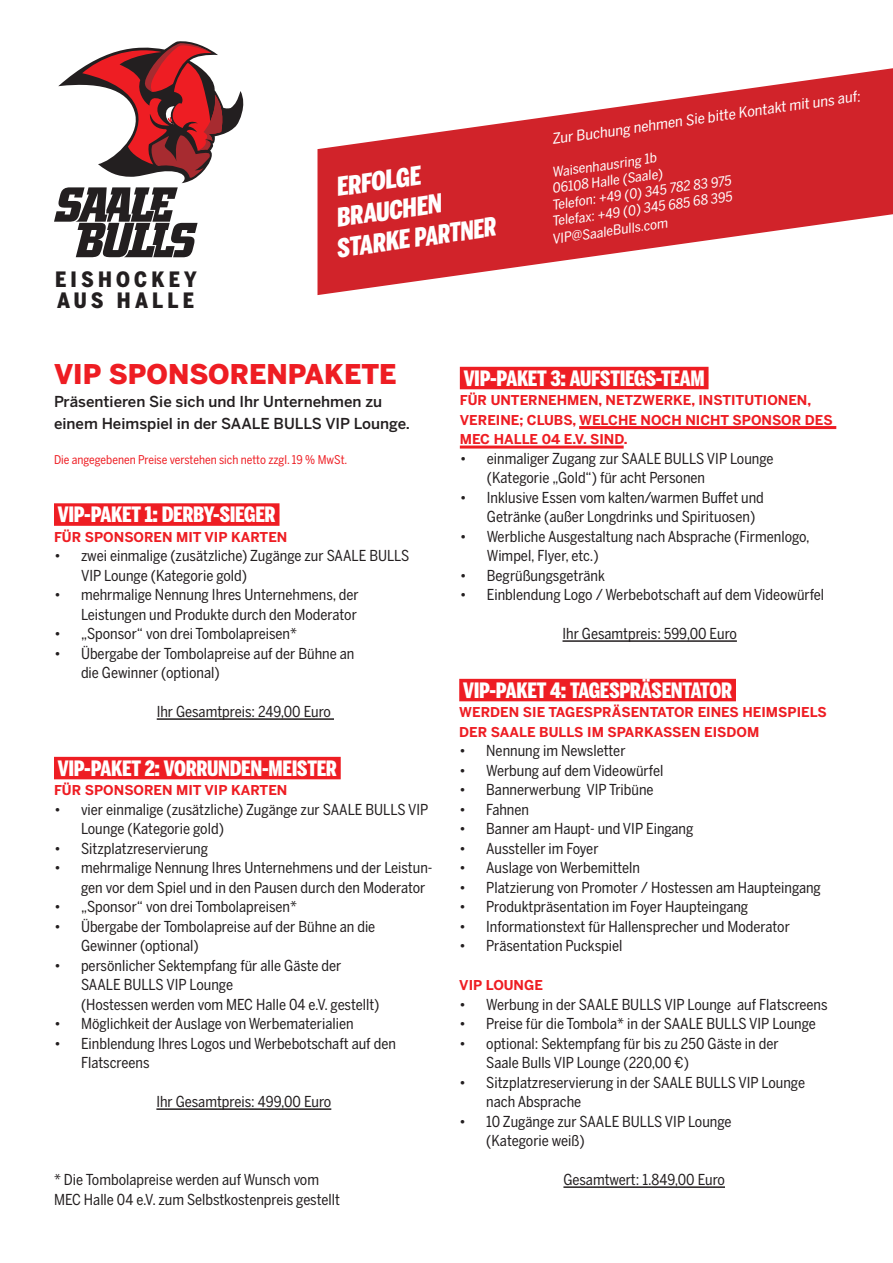
<style>
.page{position:relative;width:893px;height:1263px;background:#fff}
.page>*{position:absolute;margin:0;border:0;box-sizing:border-box;transform-origin:0 0}
.t1{font:900 27px "Benton Sans";color:#ee1d23}
.t2{font:900 25.5px/30.6px "Benton Sans Comp";color:#fff;scale:1.06 1}
.t3{font:900 21px "Benton Sans Comp";letter-spacing:-.015em;color:#fff;scale:1.06 1}
.t4{font:900 21px/21px "Benton Sans Cond";letter-spacing:.2em;color:#231f20}
.t5{font:15px/19.5px "Benton Sans Cond";color:#231f20}
.t6{font:500 15px/22.5px "Benton Sans";color:#231f20}
.t7{font:14.55px "Benton Sans Cond";color:#fff;scale:1.06 1}
.t8{font:700 13.5px/19.5px "Benton Sans";color:#ee1d23}
.t9{font:13.5px "Benton Sans Cond";color:#fff;scale:1.06 1}
.t10{font:12px "Benton Sans Cond";color:#ee1d23}
</style>
<div class="page">
<svg style="left:317px;top:68px;width:576px;height:227px;fill:#d1232a"></svg>
<svg style="left:54px;top:41px;width:190px;height:216px"></svg>
<div style="left:54px;top:503px;width:225px;height:23px;background:#ee1d23"></div>
<hr style="left:157px;top:718px;width:177px;height:2px;background:#231f20">
<div style="left:54px;top:757px;width:287px;height:22px;background:#ee1d23"></div>
<hr style="left:156px;top:1108px;width:175px;height:2px;background:#231f20">
<div style="left:459px;top:679px;width:277px;height:22px;background:#ee1d23"></div>
<hr style="left:563px;top:1186px;width:162px;height:2px;background:#231f20">
<div style="left:460px;top:367px;width:248px;height:22px;background:#ee1d23"></div>
<hr style="left:579px;top:426px;width:257px;height:3px;background:#ee1d23">
<hr style="left:460px;top:446px;width:164px;height:3px;background:#ee1d23">
<hr style="left:562px;top:640px;width:175px;height:2px;background:#231f20">
<h3 class="t4" style="left:55px;top:269px;width:143px">EISHOCKEY<br>AUS HALLE</h3>
<h2 class="t2" style="left:325px;top:173px;width:153px;text-indent:9px;rotate:-8deg">ERFOLGE<br>BRAUCHEN<br>STARKE PARTNER</h2>
<p class="t7" style="left:551px;top:131px;width:295px;rotate:-8deg">Zur Buchung nehmen Sie bitte Kontakt mit uns auf:</p>
<p class="t9" style="left:551px;top:164px;width:101px;rotate:-8deg">Waisenhausring 1b</p>
<p class="t9" style="left:551px;top:181px;width:107px;rotate:-8deg">06108 Halle (Saale)</p>
<p class="t9" style="left:551px;top:197px;width:172px;rotate:-8deg">Telefon: +49 (0) 345 782 83 975</p>
<p class="t9" style="left:551px;top:214px;width:173px;rotate:-8deg">Telefax: +49 (0) 345 685 68 395</p>
<p class="t9" style="left:551px;top:231px;width:111px;rotate:-8deg">VIP@SaaleBulls.com</p>
<h1 class="t1" style="left:54px;top:358px;width:344px">VIP SPONSORENPAKETE</h1>
<p class="t6" style="left:54px;top:390px;width:357px">Präsentieren Sie sich und Ihr Unternehmen zu einem Heimspiel in der SAALE BULLS VIP Lounge.</p>
<p class="t10" style="left:54px;top:452px;width:295px">Die angegebenen Preise verstehen sich netto zzgl. 19 % MwSt.</p>
<h3 class="t3" style="left:58px;top:502px;width:207px">VIP-PAKET 1: DERBY-SIEGER</h3>
<p class="t8" style="left:54px;top:527px;width:235px">FÜR SPONSOREN MIT VIP KARTEN</p>
<p class="t5" style="left:81px;top:546px;width:330px;text-indent:-27px">• zwei einmalige (zusätzliche) Zugänge zur SAALE BULLS<br>VIP Lounge (Kategorie gold)</p>
<p class="t5" style="left:54px;top:585px;width:306px;text-align:right">• mehrmalige Nennung Ihres Unternehmens, der<br>Leistungen und Produkte durch den Moderator</p>
<p class="t5" style="left:54px;top:624px;width:244px">• „Sponsor“ von drei Tombolapreisen*</p>
<p class="t5" style="left:81px;top:643px;width:275px;text-indent:-27px">• Übergabe der Tombolapreise auf der Bühne an die Gewinner (optional)</p>
<p class="t5" style="left:157px;top:702px;width:176px">Ihr Gesamtpreis: 249,00 Euro</p>
<h3 class="t3" style="left:58px;top:756px;width:265px">VIP-PAKET 2: VORRUNDEN-MEISTER</h3>
<p class="t8" style="left:54px;top:780px;width:235px">FÜR SPONSOREN MIT VIP KARTEN</p>
<p class="t5" style="left:81px;top:799px;width:349px;text-indent:-27px">• vier einmalige (zusätzliche) Zugänge zur SAALE BULLS VIP<br>Lounge (Kategorie gold)</p>
<p class="t5" style="left:54px;top:838px;width:156px">• Sitzplatzreservierung</p>
<p class="t5" style="left:81px;top:858px;width:353px;text-indent:-27px">• mehrmalige Nennung Ihres Unternehmens und der Leistun&shy;gen vor dem Spiel und in den Pausen durch den Moderator</p>
<p class="t5" style="left:54px;top:897px;width:244px">• „Sponsor“ von drei Tombolapreisen*</p>
<p class="t5" style="left:81px;top:916px;width:296px;text-indent:-27px">• Übergabe der Tombolapreise auf der Bühne an die<br>Gewinner (optional)</p>
<p class="t5" style="left:81px;top:955px;width:300px;text-indent:-27px">• persönlicher Sektempfang für alle Gäste der<br>SAALE BULLS VIP Lounge<br>(Hostessen werden vom MEC Halle 04 e.V. gestellt)</p>
<p class="t5" style="left:54px;top:1014px;width:301px">• Möglichkeit der Auslage von Werbematerialien</p>
<p class="t5" style="left:81px;top:1033px;width:316px;text-indent:-27px">• Einblendung Ihres Logos und Werbebotschaft auf den<br>Flatscreens</p>
<p class="t5" style="left:156px;top:1092px;width:176px">Ihr Gesamtpreis: 499,00 Euro</p>
<p class="t5" style="left:54px;top:1170px;width:287px">* Die Tombolapreise werden auf Wunsch vom<br>MEC Halle 04 e.V. zum Selbstkostenpreis gestellt</p>
<h3 class="t3" style="left:464px;top:366px;width:229px">VIP-PAKET 3: AUFSTIEGS-TEAM</h3>
<p class="t8" style="left:460px;top:390px;width:374px">FÜR UNTERNEHMEN, NETZWERKE, INSTITUTIONEN,<br>VEREINE; CLUBS, WELCHE NOCH NICHT SPONSOR DES<br>MEC HALLE 04 E.V. SIND.</p>
<p class="t5" style="left:487px;top:448px;width:288px;text-indent:-27px">• einmaliger Zugang zur SAALE BULLS VIP Lounge (Kategorie „Gold“) für acht Personen</p>
<p class="t5" style="left:487px;top:487px;width:279px;text-indent:-27px">• Inklusive Essen vom kalten/warmen Buffet und<br>Getränke (außer Longdrinks und Spirituosen)</p>
<p class="t5" style="left:487px;top:526px;width:324px;text-indent:-27px">• Werbliche Ausgestaltung nach Absprache (Firmenlogo,<br>Wimpel, Flyer, etc.)</p>
<p class="t5" style="left:460px;top:565px;width:147px">• Begrüßungsgetränk</p>
<p class="t5" style="left:460px;top:585px;width:366px">• Einblendung Logo / Werbebotschaft auf dem Videowürfel</p>
<p class="t5" style="left:562px;top:624px;width:176px">Ihr Gesamtpreis: 599,00 Euro</p>
<h3 class="t3" style="left:463px;top:678px;width:255px">VIP-PAKET 4: TAGESPRÄSENTATOR</h3>
<p class="t8" style="left:459px;top:702px;width:369px">WERDEN SIE TAGESPRÄSENTATOR EINES HEIMSPIELS<br>DER SAALE BULLS IM SPARKASSEN EISDOM</p>
<p class="t5" style="left:459px;top:741px;width:168px">• Nennung im Newsletter</p>
<p class="t5" style="left:459px;top:760px;width:206px">• Werbung auf dem Videowürfel</p>
<p class="t5" style="left:459px;top:780px;width:196px">• Bannerwerbung VIP Tribüne</p>
<p class="t5" style="left:459px;top:799px;width:71px">• Fahnen</p>
<p class="t5" style="left:459px;top:819px;width:236px">• Banner am Haupt- und VIP Eingang</p>
<p class="t5" style="left:459px;top:838px;width:141px">• Aussteller im Foyer</p>
<p class="t5" style="left:459px;top:858px;width:182px">• Auslage von Werbemitteln</p>
<p class="t5" style="left:459px;top:877px;width:363px">• Platzierung von Promoter / Hostessen am Haupteingang</p>
<p class="t5" style="left:459px;top:897px;width:291px">• Produktpräsentation im Foyer Haupteingang</p>
<p class="t5" style="left:459px;top:916px;width:332px">• Informationstext für Hallensprecher und Moderator</p>
<p class="t5" style="left:459px;top:936px;width:165px">• Präsentation Puckspiel</p>
<p class="t8" style="left:459px;top:975px;width:85px">VIP LOUNGE</p>
<p class="t5" style="left:459px;top:994px;width:370px">• Werbung in der SAALE BULLS VIP Lounge auf Flatscreens</p>
<p class="t5" style="left:459px;top:1014px;width:358px">• Preise für die Tombola* in der SAALE BULLS VIP Lounge</p>
<p class="t5" style="left:486px;top:1033px;width:294px;text-indent:-27px">• optional: Sektempfang für bis zu 250 Gäste in der<br>Saale Bulls VIP Lounge (220,00 €)</p>
<p class="t5" style="left:486px;top:1072px;width:320px;text-indent:-27px">• Sitzplatzreservierung in der SAALE BULLS VIP Lounge nach Absprache</p>
<p class="t5" style="left:486px;top:1111px;width:247px;text-indent:-27px">• 10 Zugänge zur SAALE BULLS VIP Lounge (Kategorie weiß)</p>
<p class="t5" style="left:563px;top:1170px;width:163px">Gesamtwert: 1.849,00 Euro</p>
</div>
